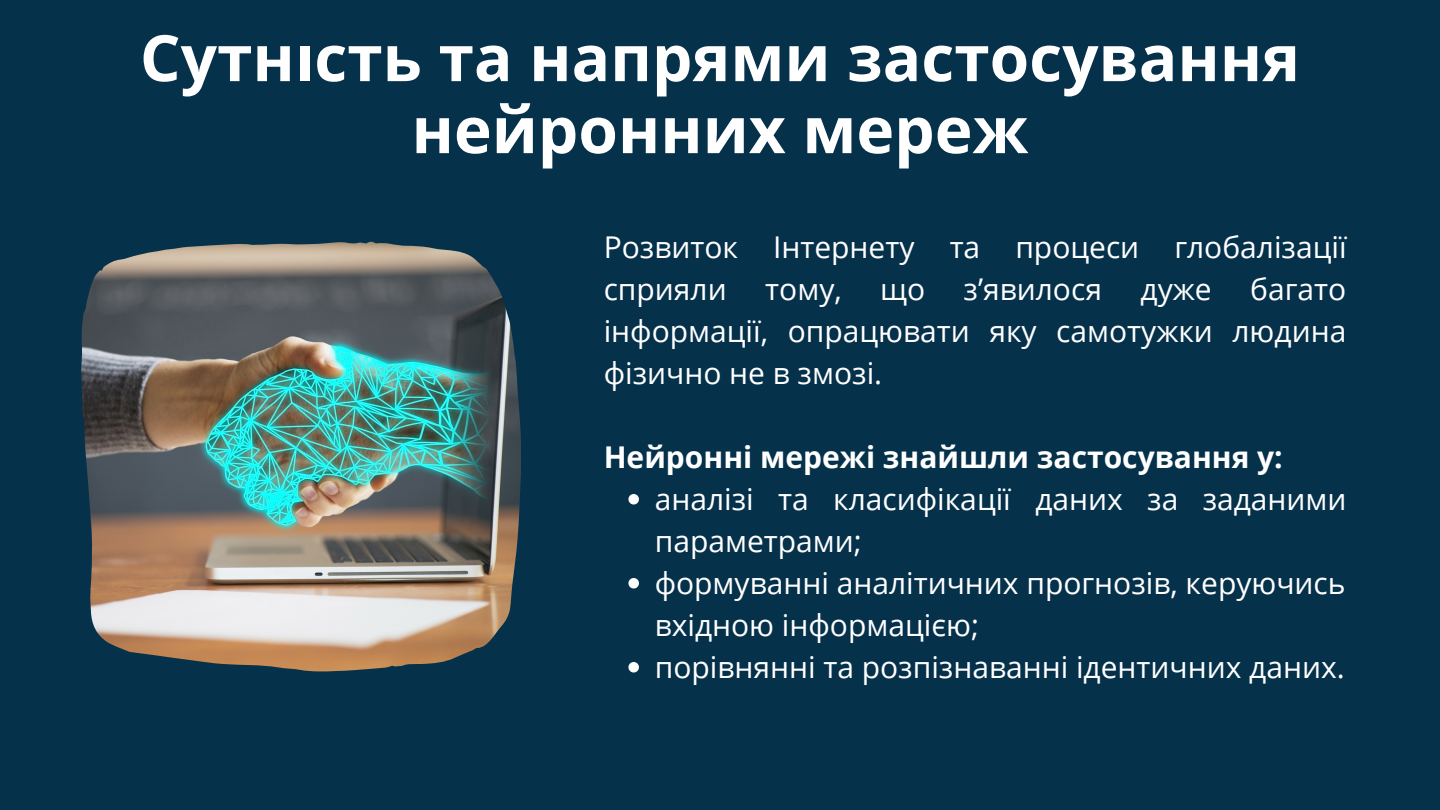
<style>
.page{position:relative;width:1440px;height:810px;background:#05314b}
.page>*{position:absolute;margin:0;border:0;box-sizing:border-box;transform-origin:0 0}
.t1{font:700 64px/72px "Noto Sans";color:#fff;text-align:center}
.t2{font:30px/42px "Open Sans";color:#fff}
.t3{font:700 30px "Open Sans";color:#fff}
</style>
<div class="page">
<img style="left:81px;top:242px;width:440px;height:430px">
<svg style="left:628px;top:494px;width:11px;height:11px"></svg>
<svg style="left:628px;top:578px;width:11px;height:11px"></svg>
<svg style="left:628px;top:662px;width:11px;height:11px"></svg>
<p class="t1" style="left:140px;top:20px;width:1162px">Сутність та напрями застосування нейронних мереж</p>
<p class="t2" style="left:604px;top:225px;width:744px">Розвиток Інтернету та процеси глобалізації сприяли</p>
<p class="t2" style="left:604px;top:267px;width:744px;text-align:justify;text-indent:646px">багато інформації, опрацювати яку самотужки людина фізично не в змозі.</p>
<p class="t2" style="left:765px;top:267px;width:78px">тому,</p>
<p class="t2" style="left:880px;top:267px;width:46px">що</p>
<p class="t2" style="left:964px;top:267px;width:140px">з’явилося</p>
<p class="t2" style="left:1141px;top:267px;width:73px">дуже</p>
<p class="t3" style="left:604px;top:436px;width:681px">Нейронні мережі знайшли застосування у:</p>
<p class="t2" style="left:655px;top:477px;width:693px">аналізі та класифікації даних за заданими параметрами;</p>
<p class="t2" style="left:655px;top:561px;width:692px">формуванні аналітичних прогнозів, керуючись вхідною інформацією;</p>
<p class="t2" style="left:655px;top:645px;width:691px">порівнянні та розпізнаванні ідентичних даних.</p>
</div>
